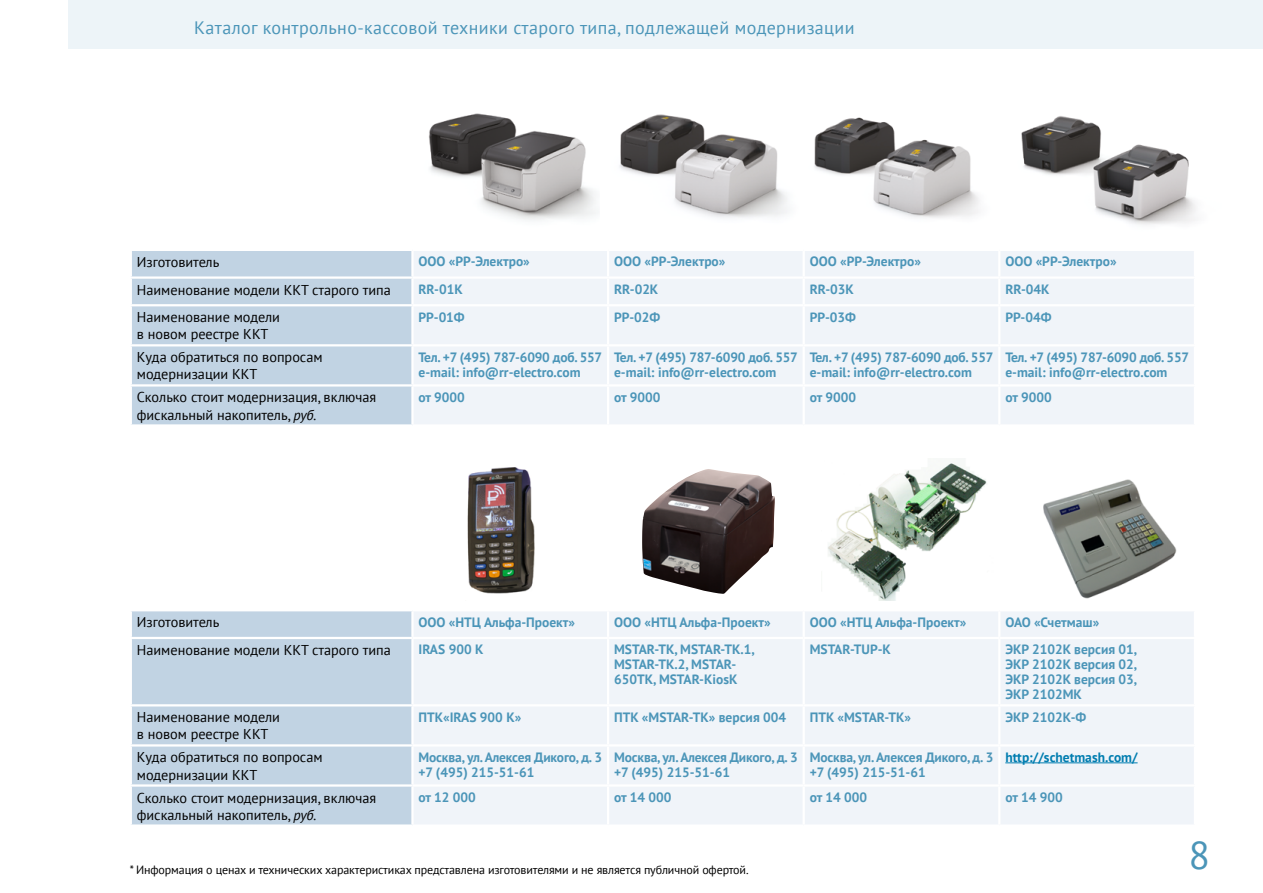
<style>
.page{position:relative;width:1263px;height:893px;background:#fff}
.page>*{position:absolute;margin:0;border:0;box-sizing:border-box;transform-origin:0 0}
.t1{font:38.7px "PT Sans";color:#4b95b8}
.t2{font:18px "PT Sans";letter-spacing:.02em;color:#4b95b8}
.t3{font:14.25px/17.1px "PT Sans";color:#000}
.t4{font:700 13.5px/15px "PT Sans";color:#4b95b8}
.t5{font:700 13.5px "PT Sans";color:#007db0}
.t6{font:12px "PT Sans";letter-spacing:-.01em;color:#000}
.s1{font-style:italic}
</style>
<div class="page">
<div style="left:68px;top:0;width:1195px;height:49px;background:#edf4f8"></div>
<div style="left:132px;top:251px;width:279px;height:173px;background:#c1d3e3"></div>
<div style="left:414px;top:251px;width:780px;height:173px;background:#f0f4f9"></div>
<hr style="left:607px;top:251px;width:2px;height:25px;background:#fff">
<hr style="left:130px;top:276px;width:282px;height:3px;background:#fff">
<hr style="left:412px;top:276px;width:196px;height:3px;background:#fff">
<hr style="left:608px;top:276px;width:196px;height:3px;background:#fff">
<hr style="left:607px;top:279px;width:2px;height:25px;background:#fff">
<hr style="left:804px;top:276px;width:195px;height:3px;background:#fff">
<hr style="left:999px;top:276px;width:197px;height:3px;background:#fff">
<hr style="left:130px;top:304px;width:282px;height:2px;background:#fff">
<hr style="left:412px;top:304px;width:196px;height:2px;background:#fff">
<hr style="left:608px;top:304px;width:196px;height:2px;background:#fff">
<hr style="left:607px;top:306px;width:2px;height:38px;background:#fff">
<hr style="left:804px;top:304px;width:195px;height:2px;background:#fff">
<hr style="left:999px;top:304px;width:197px;height:2px;background:#fff">
<hr style="left:130px;top:344px;width:282px;height:2px;background:#fff">
<hr style="left:412px;top:344px;width:196px;height:2px;background:#fff">
<hr style="left:608px;top:344px;width:196px;height:2px;background:#fff">
<hr style="left:607px;top:346px;width:2px;height:38px;background:#fff">
<hr style="left:804px;top:344px;width:195px;height:2px;background:#fff">
<hr style="left:999px;top:344px;width:197px;height:2px;background:#fff">
<hr style="left:130px;top:384px;width:282px;height:3px;background:#fff">
<hr style="left:412px;top:384px;width:196px;height:3px;background:#fff">
<hr style="left:608px;top:384px;width:196px;height:3px;background:#fff">
<hr style="left:607px;top:387px;width:2px;height:37px;background:#fff">
<hr style="left:804px;top:384px;width:195px;height:3px;background:#fff">
<hr style="left:999px;top:384px;width:197px;height:3px;background:#fff">
<hr style="left:802px;top:251px;width:3px;height:25px;background:#fff">
<hr style="left:998px;top:251px;width:2px;height:25px;background:#fff">
<hr style="left:802px;top:279px;width:3px;height:25px;background:#fff">
<hr style="left:998px;top:279px;width:2px;height:25px;background:#fff">
<hr style="left:802px;top:306px;width:3px;height:38px;background:#fff">
<hr style="left:998px;top:306px;width:2px;height:38px;background:#fff">
<hr style="left:802px;top:346px;width:3px;height:38px;background:#fff">
<hr style="left:998px;top:346px;width:2px;height:38px;background:#fff">
<hr style="left:802px;top:387px;width:3px;height:37px;background:#fff">
<hr style="left:998px;top:387px;width:2px;height:37px;background:#fff">
<div style="left:132px;top:611px;width:279px;height:213px;background:#c1d3e3"></div>
<div style="left:414px;top:612px;width:780px;height:212px;background:#f0f4f9"></div>
<hr style="left:998px;top:611px;width:2px;height:26px;background:#fff">
<hr style="left:130px;top:637px;width:282px;height:2px;background:#fff">
<hr style="left:412px;top:637px;width:196px;height:2px;background:#fff">
<hr style="left:608px;top:637px;width:196px;height:2px;background:#fff">
<hr style="left:804px;top:637px;width:195px;height:2px;background:#fff">
<hr style="left:999px;top:637px;width:197px;height:2px;background:#fff">
<hr style="left:998px;top:639px;width:2px;height:65px;background:#fff">
<hr style="left:130px;top:704px;width:282px;height:2px;background:#fff">
<hr style="left:412px;top:704px;width:196px;height:2px;background:#fff">
<hr style="left:608px;top:704px;width:196px;height:2px;background:#fff">
<hr style="left:804px;top:704px;width:195px;height:2px;background:#fff">
<hr style="left:999px;top:704px;width:197px;height:2px;background:#fff">
<hr style="left:998px;top:706px;width:2px;height:38px;background:#fff">
<hr style="left:130px;top:744px;width:282px;height:3px;background:#fff">
<hr style="left:412px;top:744px;width:196px;height:3px;background:#fff">
<hr style="left:608px;top:744px;width:196px;height:3px;background:#fff">
<hr style="left:804px;top:744px;width:195px;height:3px;background:#fff">
<hr style="left:999px;top:744px;width:197px;height:3px;background:#fff">
<hr style="left:998px;top:747px;width:2px;height:37px;background:#fff">
<hr style="left:130px;top:784px;width:282px;height:3px;background:#fff">
<hr style="left:412px;top:784px;width:196px;height:3px;background:#fff">
<hr style="left:608px;top:784px;width:196px;height:3px;background:#fff">
<hr style="left:804px;top:784px;width:195px;height:3px;background:#fff">
<hr style="left:999px;top:784px;width:197px;height:3px;background:#fff">
<hr style="left:998px;top:787px;width:2px;height:37px;background:#fff">
<hr style="left:607px;top:611px;width:2px;height:26px;background:#fff">
<hr style="left:802px;top:611px;width:3px;height:26px;background:#fff">
<hr style="left:607px;top:639px;width:2px;height:65px;background:#fff">
<hr style="left:802px;top:639px;width:3px;height:65px;background:#fff">
<hr style="left:607px;top:706px;width:2px;height:38px;background:#fff">
<hr style="left:802px;top:706px;width:3px;height:38px;background:#fff">
<hr style="left:607px;top:747px;width:2px;height:37px;background:#fff">
<hr style="left:802px;top:747px;width:3px;height:37px;background:#fff">
<hr style="left:607px;top:787px;width:2px;height:37px;background:#fff">
<hr style="left:802px;top:787px;width:3px;height:37px;background:#fff">
<hr style="left:1005px;top:762px;width:132px;height:1px;background:#007db0">
<img style="left:814px;top:117px;width:165px;height:101px">
<img style="left:620px;top:114px;width:168px;height:104px">
<img style="left:429px;top:113px;width:167px;height:108px">
<img style="left:1021px;top:116px;width:175px;height:109px">
<img style="left:828px;top:463px;width:159px;height:138px">
<img style="left:467px;top:467px;width:68px;height:127px">
<img style="left:642px;top:469px;width:133px;height:125px">
<img style="left:1043px;top:479px;width:134px;height:120px">
<h2 class="t2" style="left:194px;top:17px;width:662px">Каталог контрольно-кассовой техники старого типа, подлежащей модернизации</h2>
<p class="t3" style="left:137px;top:253px;width:84px">Изготовитель</p>
<p class="t4" style="left:418px;top:254px;width:113px">ООО «РР-Электро»</p>
<p class="t4" style="left:614px;top:254px;width:113px">ООО «РР-Электро»</p>
<p class="t4" style="left:810px;top:254px;width:113px">ООО «РР-Электро»</p>
<p class="t4" style="left:1005px;top:254px;width:113px">ООО «РР-Электро»</p>
<p class="t3" style="left:137px;top:281px;width:255px">Наименование модели ККТ старого типа</p>
<p class="t4" style="left:418px;top:281px;width:46px">RR-01К</p>
<p class="t4" style="left:614px;top:281px;width:46px">RR-02К</p>
<p class="t4" style="left:810px;top:281px;width:46px">RR-03К</p>
<p class="t4" style="left:1005px;top:281px;width:46px">RR-04К</p>
<p class="t3" style="left:137px;top:308px;width:145px">Наименование модели в новом реестре ККТ</p>
<p class="t4" style="left:418px;top:309px;width:48px">РР-01Ф</p>
<p class="t4" style="left:614px;top:309px;width:48px">РР-02Ф</p>
<p class="t4" style="left:810px;top:309px;width:48px">РР-03Ф</p>
<p class="t4" style="left:1005px;top:309px;width:48px">РР-04Ф</p>
<p class="t3" style="left:137px;top:348px;width:187px">Куда обратиться по вопросам модернизации ККТ</p>
<p class="t4" style="left:418px;top:349px;width:185px">Тел. +7 (495) 787-6090 доб. 557 е-mail: info@rr-electro.com</p>
<p class="t4" style="left:614px;top:349px;width:185px">Тел. +7 (495) 787-6090 доб. 557 е-mail: info@rr-electro.com</p>
<p class="t4" style="left:810px;top:349px;width:185px">Тел. +7 (495) 787-6090 доб. 557 е-mail: info@rr-electro.com</p>
<p class="t4" style="left:1005px;top:349px;width:185px">Тел. +7 (495) 787-6090 доб. 557 е-mail: info@rr-electro.com</p>
<p class="t3" style="left:137px;top:388px;width:241px">Сколько стоит модернизация, включая фискальный накопитель, <span class="s1">руб.</span></p>
<p class="t4" style="left:418px;top:389px;width:48px">от 9000</p>
<p class="t4" style="left:614px;top:389px;width:48px">от 9000</p>
<p class="t4" style="left:810px;top:389px;width:48px">от 9000</p>
<p class="t4" style="left:1005px;top:389px;width:48px">от 9000</p>
<p class="t3" style="left:137px;top:613px;width:84px">Изготовитель</p>
<p class="t4" style="left:418px;top:614px;width:158px">ООО «НТЦ Альфа-Проект»</p>
<p class="t4" style="left:614px;top:614px;width:158px">ООО «НТЦ Альфа-Проект»</p>
<p class="t4" style="left:810px;top:614px;width:158px">ООО «НТЦ Альфа-Проект»</p>
<p class="t4" style="left:1005px;top:614px;width:96px">ОАО «Счетмаш»</p>
<p class="t3" style="left:137px;top:641px;width:255px">Наименование модели ККТ старого типа</p>
<p class="t4" style="left:418px;top:642px;width:66px">IRAS 900 K</p>
<p class="t4" style="left:614px;top:642px;width:142px">MSTAR-TK, MSTAR-TK.1,<br>MSTAR-TK.2, MSTAR-<br>650TK, MSTAR-KiosK</p>
<p class="t4" style="left:810px;top:642px;width:83px">MSTAR-TUP-K</p>
<p class="t4" style="left:1005px;top:642px;width:133px;text-align:justify">ЭКР 2102К версия 01, ЭКР 2102К версия 02, ЭКР 2102К версия 03, ЭКР 2102МК</p>
<p class="t3" style="left:137px;top:708px;width:145px">Наименование модели в новом реестре ККТ</p>
<p class="t4" style="left:418px;top:709px;width:104px">ПТК«IRAS 900 K»</p>
<p class="t4" style="left:614px;top:709px;width:174px">ПТК «MSTAR-TK» версия 004</p>
<p class="t4" style="left:810px;top:709px;width:103px">ПТК «MSTAR-TK»</p>
<p class="t4" style="left:1005px;top:709px;width:83px">ЭКР 2102К-Ф</p>
<p class="t3" style="left:137px;top:748px;width:187px">Куда обратиться по вопросам модернизации ККТ</p>
<p class="t4" style="left:418px;top:749px;width:185px">Москва, ул. Алексея Дикого, д. 3 +7 (495) 215-51-61</p>
<p class="t4" style="left:614px;top:749px;width:185px">Москва, ул. Алексея Дикого, д. 3 +7 (495) 215-51-61</p>
<p class="t4" style="left:810px;top:749px;width:185px">Москва, ул. Алексея Дикого, д. 3 +7 (495) 215-51-61</p>
<p class="t5" style="left:1005px;top:748px;width:134px">http://schetmash.com/</p>
<p class="t3" style="left:137px;top:789px;width:241px">Сколько стоит модернизация, включая фискальный накопитель, <span class="s1">руб.</span></p>
<p class="t4" style="left:418px;top:789px;width:59px">от 12 000</p>
<p class="t4" style="left:614px;top:789px;width:59px">от 14 000</p>
<p class="t4" style="left:810px;top:789px;width:59px">от 14 000</p>
<p class="t4" style="left:1005px;top:789px;width:59px">от 14 900</p>
<p class="t6" style="left:130px;top:862px;width:620px">* Информация о ценах и технических характеристиках представлена изготовителями и не является публичной офертой.</p>
<h1 class="t1" style="left:1189px;top:831px;width:23px">8</h1>
</div>
